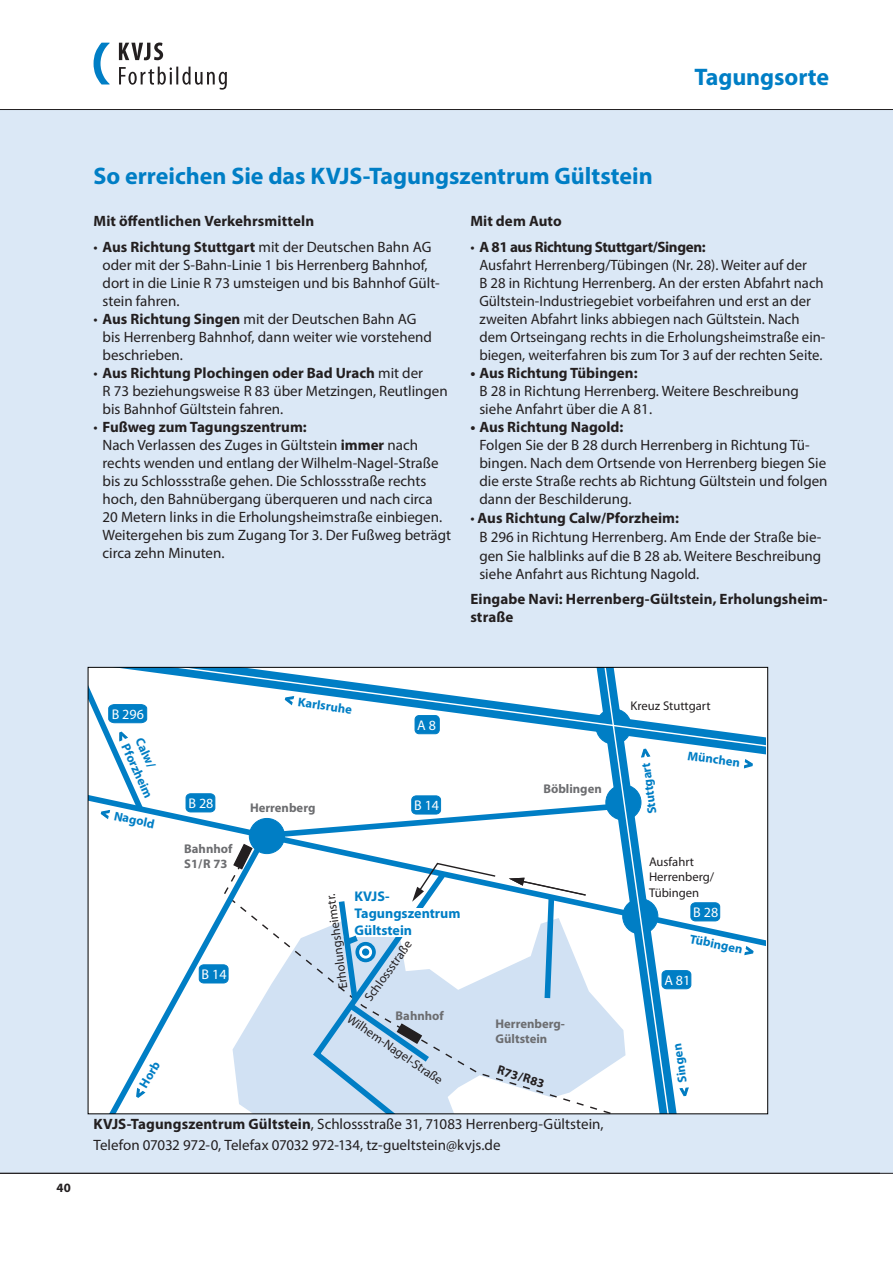
<style>
.page{position:relative;width:893px;height:1263px;background:#fff}
.page>*{position:absolute;margin:0;border:0;box-sizing:border-box;transform-origin:0 0}
.SemTitel_Sonstige{font:700 24px "Myriad Pro";letter-spacing:-.005em;color:#007ec5}
.Eingerückt_Sonstiges{font:15px/18px "Myriad Pro";color:#231f20}
.SemStandard{font:15px "Myriad Pro";color:#231f20}
.Eingerückt_1{font:15px/18.8px "Myriad Pro";color:#231f20;text-align:justify}
.SemÜberschrift_Sonst{font:700 15px/18px "Myriad Pro";letter-spacing:.005em;color:#231f20}
.Eingerückt_Sonstiges-2{font:700 15px "Myriad Pro";color:#231f20}
.Eingerückt_Sonstiges-3{font:700 15px "Myriad Pro";letter-spacing:-.025em;color:#231f20}
.Eingerückt_1-2{font:700 15px "Myriad Pro";color:#231f20}
.t1{font:700 14.1px/16.8px "Myriad Pro";color:#007ec5}
.t2{font:14.1px "Myriad Pro";color:#fff}
.t3{font:700 12.75px "Myriad Pro";color:#231f20}
.t4{font:12.6px/15.1px "Myriad Pro";color:#231f20}
.t5{font:700 12.6px/15.3px "Myriad Pro";color:#007ec5}
.t6{font:700 12.6px/15.1px "Myriad Pro";color:#6c6d70}
.t7{font:700 12.6px "Myriad Pro";color:#231f20}
.s1{font-weight:700}
.s2{font-weight:400}
</style>
<div class="page">
<div style="left:0;top:110px;width:893px;height:1064px;background:#dbe8f6"></div>
<svg style="left:119px;top:43px;width:44px;height:17px"></svg>
<svg style="left:119px;top:67px;width:108px;height:23px"></svg>
<svg style="left:94px;top:43px;width:16px;height:41px"></svg>
<hr style="left:0;top:1173px;width:893px;height:1px;background:#231f20">
<hr style="left:0;top:109px;width:893px;height:1px;background:#231f20">
<div style="left:88px;top:667px;width:680px;height:447px;background:#fff"></div>
<svg style="left:185px;top:794px;width:581px;height:152px"></svg>
<svg style="left:110px;top:800px;width:472px;height:312px"></svg>
<svg style="left:309px;top:867px;width:273px;height:245px"></svg>
<svg style="left:582px;top:794px;width:109px;height:316px"></svg>
<svg style="left:232px;top:843px;width:22px;height:27px"></svg>
<svg style="left:148px;top:669px;width:618px;height:80px"></svg>
<svg style="left:135px;top:1086px;width:12px;height:13px"></svg>
<svg style="left:744px;top:759px;width:9px;height:10px"></svg>
<svg style="left:743px;top:945px;width:12px;height:11px"></svg>
<svg style="left:284px;top:695px;width:11px;height:11px"></svg>
<div style="left:662px;top:970px;width:29px;height:19px;border:1px solid #007ec5;border-radius:4px"></div>
<div style="left:691px;top:903px;width:29px;height:18px;background:#007ec5;border-radius:4px"></div>
<div style="left:691px;top:902px;width:29px;height:19px;border:1px solid #007ec5;border-radius:4px"></div>
<div style="left:186px;top:794px;width:29px;height:18px;background:#007ec5;border-radius:4px"></div>
<div style="left:186px;top:793px;width:29px;height:19px;border:1px solid #007ec5;border-radius:4px"></div>
<div style="left:199px;top:965px;width:29px;height:18px;background:#007ec5;border-radius:4px"></div>
<div style="left:199px;top:965px;width:29px;height:18px;border:1px solid #007ec5;border-radius:4px"></div>
<div style="left:412px;top:796px;width:29px;height:18px;background:#007ec5;border-radius:4px"></div>
<div style="left:412px;top:796px;width:29px;height:18px;border:1px solid #007ec5;border-radius:4px"></div>
<svg style="left:335px;top:862px;width:162px;height:205px"></svg>
<svg style="left:356px;top:943px;width:19px;height:18px"></svg>
<div style="left:355px;top:942px;width:21px;height:20px;border:1px solid #007ec5;border-radius:50%"></div>
<div style="left:361px;top:947px;width:10px;height:10px;background:#007ec5;border-radius:50%"></div>
<div style="left:359px;top:946px;width:13px;height:12px;border:3px solid #fff;border-radius:50%"></div>
<div style="left:415px;top:715px;width:24px;height:19px;background:#007ec5;border-radius:4px"></div>
<div style="left:415px;top:715px;width:24px;height:19px;border:1px solid #007ec5;border-radius:4px"></div>
<svg style="left:90px;top:669px;width:58px;height:151px"></svg>
<svg style="left:505px;top:874px;width:82px;height:130px"></svg>
<svg style="left:600px;top:667px;width:90px;height:447px"></svg>
<h1 class="SemTitel_Sonstige" style="left:694px;top:61px;width:136px">Tagungsorte</h1>
<p class="SemTitel_Sonstige" style="left:94px;top:160px;width:561px">So erreichen Sie das KVJS-Tagungszentrum Gültstein</p>
<p class="SemÜberschrift_Sonst" style="left:94px;top:211px;width:222px">Mit öffentlichen Verkehrsmitteln</p>
<p class="Eingerückt_Sonstiges" style="left:103px;top:238px;width:339px;text-indent:-9px">• <span class="s1">Aus Richtung Stuttgart</span> mit der Deutschen Bahn AG oder mit der S-Bahn-Linie 1 bis Herrenberg Bahnhof, dort in die Linie R 73 umsteigen und bis Bahnhof Gült&shy;stein fahren.</p>
<p class="Eingerückt_Sonstiges" style="left:103px;top:310px;width:331px;text-indent:-9px">• <span class="s1">Aus Richtung Singen</span> mit der Deutschen Bahn AG bis Herrenberg Bahnhof, dann weiter wie vorstehend beschrieben.</p>
<p class="Eingerückt_Sonstiges" style="left:103px;top:364px;width:347px;text-indent:-9px">• <span class="s1">Aus Richtung Plochingen oder Bad Urach</span> mit der<br>R 73 beziehungsweise R 83 über Metzingen, Reutlingen bis Bahnhof Gültstein fahren.</p>
<p class="Eingerückt_Sonstiges-2" style="left:94px;top:418px;width:215px"><span class="s2">•</span> Fußweg zum Tagungszentrum:</p>
<p class="Eingerückt_Sonstiges" style="left:103px;top:436px;width:350px">Nach Verlassen des Zuges in Gültstein <span class="s1">immer</span> nach rechts wenden und entlang der Wilhelm-Nagel-Straße bis zu Schlossstraße gehen. Die Schlossstraße rechts hoch, den Bahnübergang überqueren und nach circa 20 Metern links in die Erholungsheimstraße einbiegen.<br>Weitergehen bis zum Zugang Tor 3. Der Fußweg beträgt circa zehn Minuten.</p>
<p class="SemÜberschrift_Sonst" style="left:470px;top:211px;width:93px">Mit dem Auto</p>
<p class="Eingerückt_Sonstiges-3" style="left:470px;top:238px;width:237px"><span class="s2">•</span> A 81 aus Richtung Stuttgart/Singen:</p>
<p class="Eingerückt_Sonstiges" style="left:479px;top:256px;width:348px">Ausfahrt Herrenberg/Tübingen (Nr. 28). Weiter auf der<br>B 28 in Richtung Herrenberg. An der ersten Abfahrt nach Gültstein-Industriegebiet vorbeifahren und erst an der zweiten Abfahrt links abbiegen nach Gültstein. Nach dem Ortseingang rechts in die Erholungsheimstraße ein&shy;biegen, weiterfahren bis zum Tor 3 auf der rechten Seite.</p>
<p class="Eingerückt_Sonstiges-2" style="left:470px;top:364px;width:169px">• Aus Richtung Tübingen:</p>
<p class="Eingerückt_Sonstiges" style="left:479px;top:382px;width:321px">B 28 in Richtung Herrenberg. Weitere Beschreibung siehe Anfahrt über die A 81.</p>
<p class="Eingerückt_Sonstiges-2" style="left:470px;top:418px;width:155px">• Aus Richtung Nagold:</p>
<p class="Eingerückt_Sonstiges" style="left:479px;top:436px;width:350px">Folgen Sie der B 28 durch Herrenberg in Richtung Tü&shy;bingen. Nach dem Ortsende von Herrenberg biegen Sie die erste Straße rechts ab Richtung Gültstein und folgen dann der Beschilderung.</p>
<p class="Eingerückt_1-2" style="left:470px;top:508px;width:210px"><span class="s2">•</span> Aus Richtung Calw/Pforzheim:</p>
<p class="Eingerückt_1" style="left:479px;top:527px;width:344px">B 296 in Richtung Herrenberg. Am Ende der Straße bie&shy;gen Sie halblinks auf die B 28 ab. Weitere Beschreibung siehe Anfahrt aus Richtung Nagold.</p>
<p class="SemÜberschrift_Sonst" style="left:470px;top:589px;width:359px">Eingabe Navi: Herrenberg-Gültstein, Erholungsheim&shy;straße</p>
<p class="t3" style="left:56px;top:1179px;width:16px">40</p>
<p class="t2" style="left:112px;top:705px;width:34px">B 296</p>
<p class="t5" style="left:146px;top:735px;width:60px;rotate:65deg">Calw/<br>Pforzheim</p>
<p class="t5" style="left:116px;top:808px;width:43px;rotate:12deg">Nagold</p>
<p class="t5" style="left:136px;top:1083px;width:30px;rotate:-60deg">Horb</p>
<p class="t5" style="left:299px;top:694px;width:56px;rotate:8deg">Karlsruhe</p>
<p class="t2" style="left:417px;top:716px;width:20px">A 8</p>
<p class="t2" style="left:188px;top:794px;width:27px">B 28</p>
<p class="t6" style="left:184px;top:840px;width:50px">Bahnhof<br>S1/R 73</p>
<p class="t2" style="left:202px;top:965px;width:27px">B 14</p>
<p class="t6" style="left:250px;top:800px;width:67px">Herrenberg</p>
<p class="t2" style="left:414px;top:797px;width:27px">B 14</p>
<p class="t1" style="left:355px;top:887px;width:108px">KVJS-<br>Tagungszentrum<br>Gültstein</p>
<p class="t4" style="left:336px;top:990px;width:97px;rotate:-98deg">Erholungsheimstr.</p>
<p class="t4" style="left:361px;top:995px;width:73px;rotate:-54deg">Schlossstraße</p>
<p class="t6" style="left:396px;top:1008px;width:50px">Bahnhof</p>
<p class="t4" style="left:353px;top:1011px;width:114px;rotate:35deg">Wilhem-Nagel-Straße</p>
<p class="t6" style="left:543px;top:781px;width:60px">Böblingen</p>
<p class="t6" style="left:495px;top:1015px;width:71px">Herrenberg-<br>Gültstein</p>
<p class="t7" style="left:500px;top:1061px;width:50px;rotate:17deg">R73/R83</p>
<p class="SemStandard" style="left:94px;top:1115px;width:511px"><span class="s1">KVJS-Tagungszentrum Gültstein</span>, Schlossstraße 31, 71083 Herrenberg-Gültstein,</p>
<p class="SemStandard" style="left:94px;top:1136px;width:409px">Telefon 07032 972-0, Telefax 07032 972-134, tz-gueltstein@kvjs.de</p>
<p class="t4" style="left:631px;top:698px;width:81px">Kreuz Stuttgart</p>
<p class="t5" style="left:644px;top:815px;width:53px;rotate:-97deg">Stuttgart</p>
<p class="t5" style="left:689px;top:748px;width:54px;rotate:7deg">München</p>
<p class="t4" style="left:649px;top:854px;width:67px">Ausfahrt<br>Herrenberg/<br>Tübingen</p>
<p class="t2" style="left:693px;top:903px;width:27px">B 28</p>
<p class="t5" style="left:691px;top:931px;width:55px;rotate:11deg">Tübingen</p>
<p class="t2" style="left:664px;top:971px;width:28px">A 81</p>
<p class="t5" style="left:675px;top:1084px;width:41px;rotate:-99deg">Singen</p>
</div>
